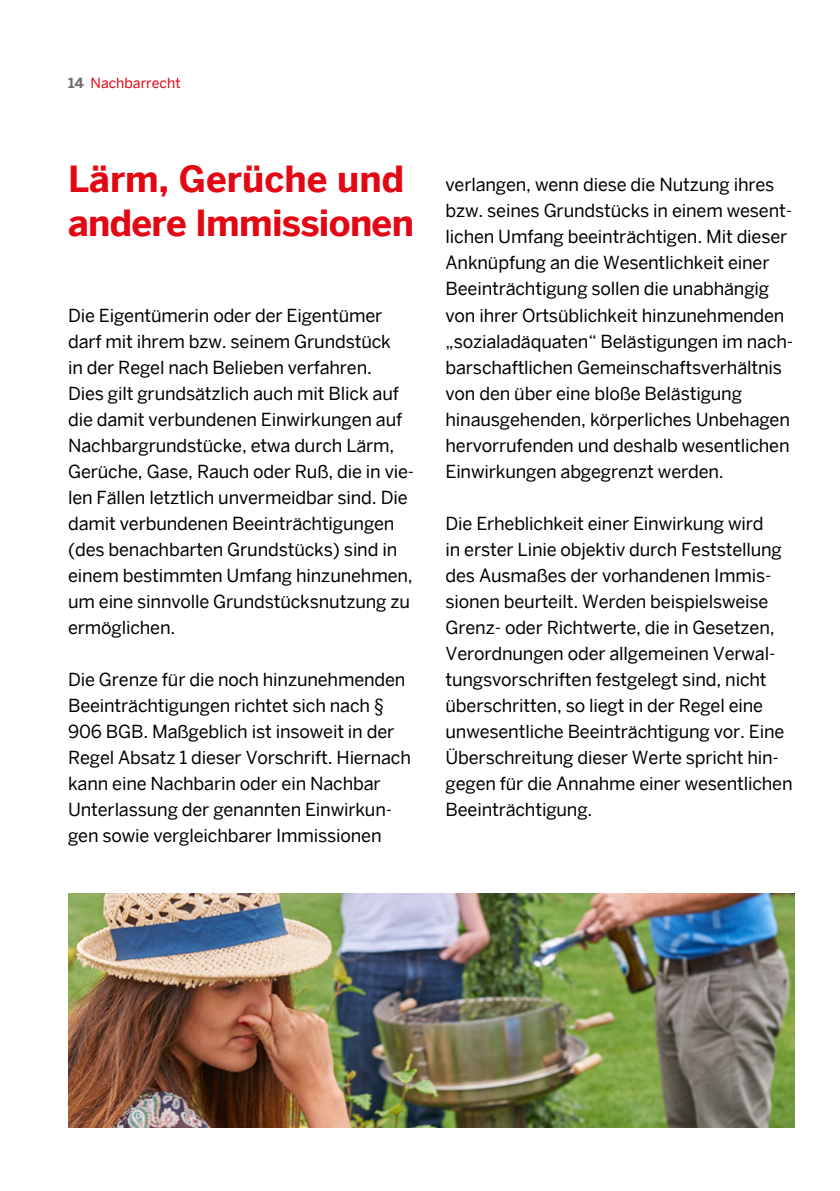
<style>
.page{position:relative;width:840px;height:1191px;background:#fff}
.page>*{position:absolute;margin:0;border:0;box-sizing:border-box;transform-origin:0 0}
.t1{font:700 36px/44px "Benton Sans";letter-spacing:-.02em;color:#e30613}
.t2{font:18px/26px "Benton Sans";letter-spacing:-.01em;color:#000}
.t3{font:14px "Benton Sans";color:#e30613}
.s1{font-weight:700;color:#706f6f}
</style>
<div class="page">
<img style="left:68px;top:893px;width:726px;height:234px">
<p class="t3" style="left:68px;top:77px;width:114px"><span class="s1">14</span> Nachbarrecht</p>
<h1 class="t1" style="left:68px;top:160px;width:347px">Lärm, Gerüche und andere Immissionen</h1>
<p class="t2" style="left:68px;top:302px;width:347px">Die Eigentümerin oder der Eigentümer darf mit ihrem bzw. seinem Grundstück<br>in der Regel nach Belieben verfahren.<br>Dies gilt grundsätzlich auch mit Blick auf die damit verbundenen Einwirkungen auf Nachbargrundstücke, etwa durch Lärm, Gerüche, Gase, Rauch oder Ruß, die in vie&shy;len Fällen letztlich unvermeidbar sind. Die damit verbundenen Beeinträchtigungen (des benachbarten Grundstücks) sind in einem bestimmten Umfang hinzunehmen, um eine sinnvolle Grundstücksnutzung zu ermöglichen.</p>
<p class="t2" style="left:68px;top:666px;width:344px">Die Grenze für die noch hinzunehmenden Beeinträchtigungen richtet sich nach § 906 BGB. Maßgeblich ist insoweit in der Regel Absatz 1 dieser Vorschrift. Hiernach kann eine Nachbarin oder ein Nachbar Unterlassung der genannten Einwirkun&shy;gen sowie vergleichbarer Immissionen</p>
<p class="t2" style="left:445px;top:173px;width:349px">verlangen, wenn diese die Nutzung ihres bzw. seines Grundstücks in einem wesent&shy;lichen Umfang beeinträchtigen. Mit dieser Anknüpfung an die Wesentlichkeit einer Beeinträchtigung sollen die unabhängig von ihrer Ortsüblichkeit hinzunehmenden „sozialadäquaten“ Belästigungen im nach&shy;barschaftlichen Gemeinschaftsverhältnis von den über eine bloße Belästigung hinausgehenden, körperliches Unbehagen hervorrufenden und deshalb wesentlichen Einwirkungen abgegrenzt werden.</p>
<p class="t2" style="left:445px;top:510px;width:348px">Die Erheblichkeit einer Einwirkung wird<br>in erster Linie objektiv durch Feststellung des Ausmaßes der vorhandenen Immis&shy;sionen beurteilt. Werden beispielsweise Grenz- oder Richtwerte, die in Gesetzen, Verordnungen oder allgemeinen Verwal&shy;tungsvorschriften festgelegt sind, nicht überschritten, so liegt in der Regel eine unwesentliche Beeinträchtigung vor. Eine Überschreitung dieser Werte spricht hin&shy;gegen für die Annahme einer wesentlichen Beeinträchtigung.</p>
</div>
